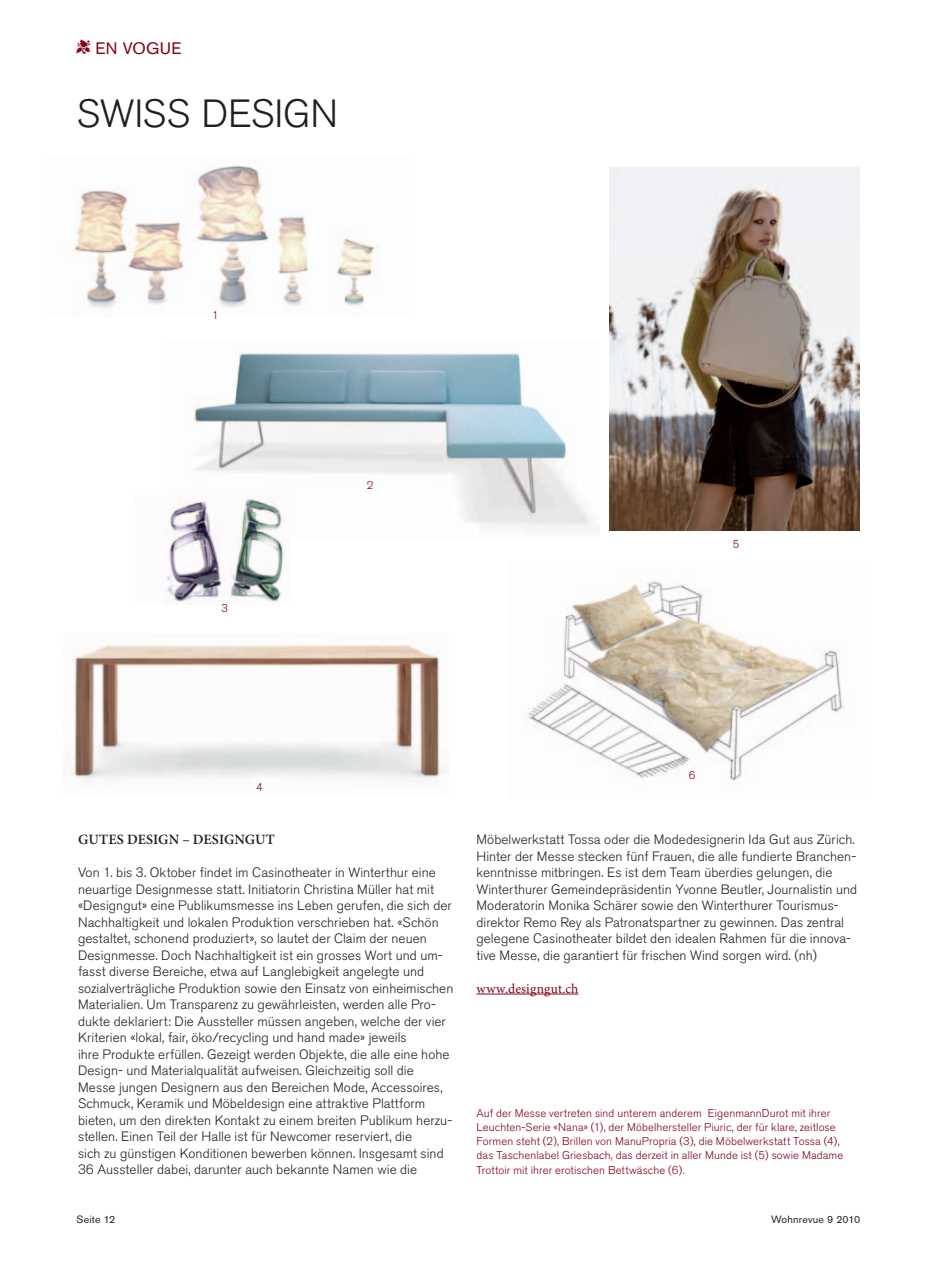
<style>
.page{position:relative;width:936px;height:1263px;background:#fff}
.page>*{position:absolute;margin:0;border:0;box-sizing:border-box;transform-origin:0 0}
.t1{font:300 39px "Akzidenz Grotesk BE";color:#231f20}
.t2{font:16.5px "Akzidenz Grotesk BE";letter-spacing:.015em;color:#800119}
.t3{font:600 14.25px "Minion Pro";color:#231f20}
.t4{font:300 13.5px/16.5px "Akzidenz Grotesk BE";letter-spacing:.005em;color:#231f20}
.t5{font:13.5px "Minion Pro";letter-spacing:.01em;color:#800119}
.t6{font:300 11.25px/14.2px "Akzidenz Grotesk BE";letter-spacing:.01em;color:#800119}
.t7{font:10.5px "Akzidenz Grotesk BE";letter-spacing:.02em;color:#231f20}
</style>
<div class="page">
<hr style="left:476px;top:994px;width:102px;height:1px;background:#800119">
<img style="left:74px;top:165px;width:305px;height:143px">
<img style="left:609px;top:168px;width:250px;height:363px">
<img style="left:527px;top:579px;width:317px;height:205px">
<img style="left:193px;top:352px;width:406px;height:177px">
<img style="left:166px;top:496px;width:123px;height:109px">
<img style="left:64px;top:645px;width:385px;height:135px">
<p class="t2" style="left:77px;top:38px;width:106px">• EN VOGUE</p>
<h1 class="t1" style="left:77px;top:92px;width:263px">SWISS design</h1>
<p class="t6" style="left:212px;top:308px;width:8px">1</p>
<p class="t6" style="left:221px;top:601px;width:8px">3</p>
<p class="t6" style="left:367px;top:479px;width:8px">2</p>
<p class="t6" style="left:732px;top:537px;width:8px">5</p>
<p class="t6" style="left:256px;top:780px;width:8px">4</p>
<p class="t3" style="left:78px;top:831px;width:198px">GUTES DESIGN – DESIGNGUT</p>
<p class="t4" style="left:78px;top:864px;width:377px">Von 1. bis 3. Oktober findet im Casinotheater in Winterthur eine neuartige Designmesse statt. Initiatorin Christina Müller hat mit «Designgut» eine Publikumsmesse ins Leben gerufen, die sich der Nachhaltigkeit und lokalen Produktion verschrieben hat. «Schön gestaltet, schonend produziert», so lautet der Claim der neuen Designmesse. Doch N achhaltigkeit ist ein grosses Wort und um&shy;fasst diverse Bereiche, etwa auf Langlebigkeit angelegte und sozialverträgliche Produktion sowie den Einsatz von einheimischen Materialien. Um Transparenz zu gewährleisten, werden alle Pro&shy;dukte deklariert: Die Aussteller müssen angeben, welche der vier Kriterien «lokal, fair, öko/recycling und hand made» jeweils<br>ihre Produkte erfüllen. Gezeigt werden Objekte, die alle eine hohe Design- und Materialqualität aufweisen. Gleichzeitig soll die Messe jungen Designern aus den Bereichen Mode, Accessoires, Schmuck, Keramik und Möbeldesign eine attraktive Plattform bieten, um den direkten Kontakt zu einem breiten Publikum herzu&shy;stellen. Einen Teil der Halle ist für Newcomer reserviert, die<br>sich zu günstigen Konditionen bewerben können. Insgesamt sind 36 Aussteller dabei, darunter auch bekannte Namen wie die</p>
<p class="t6" style="left:688px;top:768px;width:8px">6</p>
<p class="t4" style="left:476px;top:831px;width:382px">Möbelwerkstatt Tossa oder die Modedesignerin Ida Gut aus Zürich.<br>Hinter der Messe stecken fünf Frauen, die alle fundierte Branchen&shy;kenntnisse mitbringen. Es ist dem Team überdies gelungen, die Winterthurer Gemeindepräsidentin Yvonne Beutler, Journalistin und Moderatorin Monika Schärer sowie den Winterthurer Tourismus&shy;direktor Remo Rey als Patronatspartner zu gewinnen. Das zentral gelegene Casinotheater bildet den idealen Rahmen für die innova&shy;tive Messe, die garantiert für frischen Wind sorgen wird. (nh)</p>
<p class="t5" style="left:476px;top:980px;width:103px">www.designgut.ch</p>
<p class="t6" style="left:476px;top:1106px;width:368px">Auf der Messe vertreten sind unterem anderem EigenmannDurot mit ihrer Leuchten-Serie «Nana» (1), der Möbelhersteller Piuric, der für klare, zeitlose Formen steht (2), Brillen von ManuPropria (3), die Möbelwerkstatt Tossa (4), das Taschenlabel Griesbach, das derzeit in aller Munde ist (5) sowie Madame Trottoir mit ihrer erotischen Bettwäsche (6).</p>
<p class="t7" style="left:77px;top:1213px;width:40px">Seite 12</p>
<p class="t7" style="left:771px;top:1213px;width:91px">Wohnrevue 9 2010</p>
</div>
